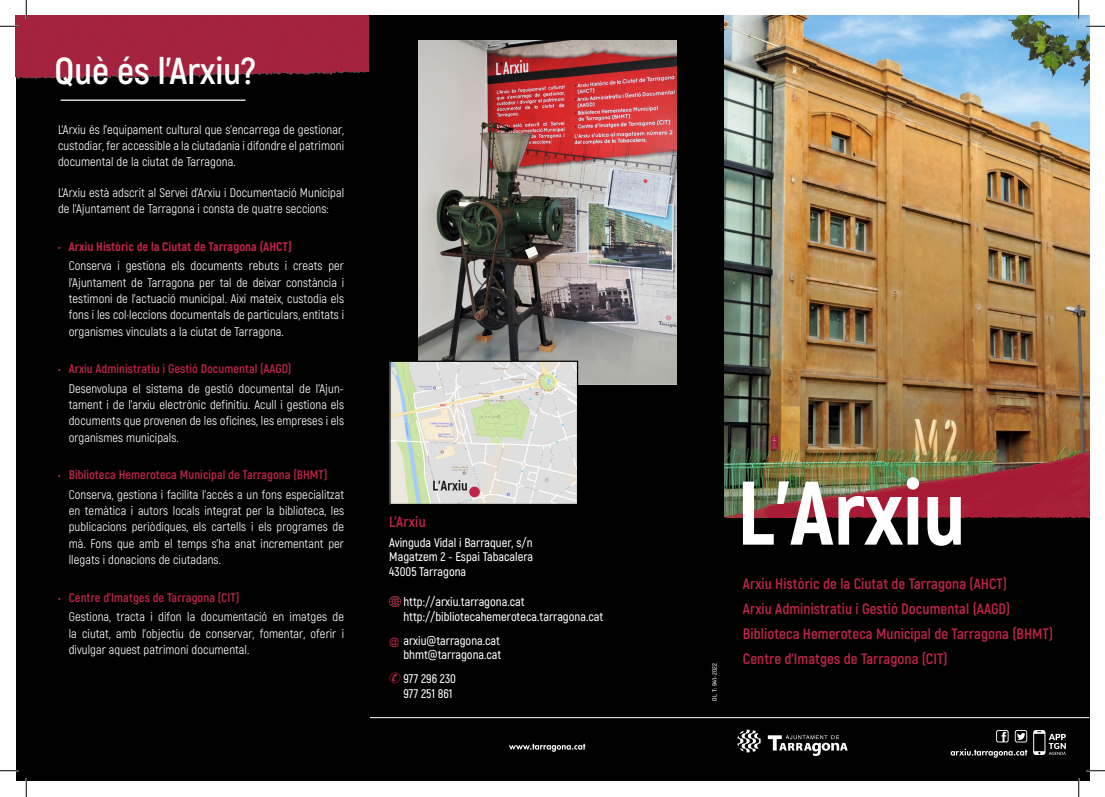
<style>
.page{position:relative;width:1105px;height:797px;background:#fff}
.page>*{position:absolute;margin:0;border:0;box-sizing:border-box;transform-origin:0 0}
.t1{font:700 37.5px "Akrobat";color:#fff}
.t2{font:700 15px "Akrobat";letter-spacing:.005em;color:#c02449}
.Body_Text{font:12.5px/16.2px "Akrobat";letter-spacing:.005em;color:#fff;text-align:justify}
.t3{font:600 12.5px "Akrobat";color:#fff}
.Body_Text-2{font:700 12.5px "Akrobat";letter-spacing:.005em;color:#c02449}
.Body_Text-3{font:800 12.5px "Akrobat";letter-spacing:.005em;color:#c02449}
.t4{font:600 6.25px "Akrobat";letter-spacing:.03em;color:#fff;scale:1.1 1}
.s1{font-weight:700}
.s2{font-family:"Arial";font-weight:400;font-size:10px;color:#c02449}
.s3{color:#c02449}
</style>
<div class="page">
<div style="left:16px;top:16px;width:1073px;height:765px;background:#000001"></div>
<img style="left:724px;top:16px;width:365px;height:426px">
<img style="left:418px;top:40px;width:258px;height:344px">
<img style="left:724px;top:442px;width:365px;height:76px">
<hr style="left:370px;top:717px;width:719px;height:1px;background:#fff">
<svg style="left:768px;top:735px;width:80px;height:21px"></svg>
<svg style="left:737px;top:729px;width:24px;height:23px"></svg>
<svg style="left:509px;top:743px;width:76px;height:8px"></svg>
<svg style="left:389px;top:596px;width:11px;height:11px"></svg>
<hr style="left:61px;top:100px;width:184px;height:1px;background:#fff">
<img style="left:743px;top:477px;width:218px;height:69px">
<img style="left:391px;top:362px;width:185px;height:141px">
<div style="left:389px;top:360px;width:189px;height:145px;border:1px solid #000001"></div>
<div style="left:470px;top:487px;width:9px;height:9px;background:#c02449;border-radius:50%"></div>
<div style="left:469px;top:486px;width:11px;height:11px;border:1px solid #c02449;border-radius:50%"></div>
<svg style="left:433px;top:480px;width:34px;height:10px"></svg>
<img style="left:16px;top:16px;width:352px;height:63px">
<svg style="left:1033px;top:730px;width:33px;height:25px"></svg>
<svg style="left:996px;top:730px;width:12px;height:12px"></svg>
<svg style="left:1015px;top:730px;width:12px;height:12px"></svg>
<svg style="left:950px;top:748px;width:77px;height:9px"></svg>
<svg style="left:0;top:25px;width:19px;height:2px"></svg>
<svg style="left:1086px;top:25px;width:19px;height:2px"></svg>
<svg style="left:0;top:770px;width:19px;height:1px"></svg>
<svg style="left:1086px;top:770px;width:19px;height:1px"></svg>
<svg style="left:25px;top:0;width:2px;height:19px"></svg>
<svg style="left:25px;top:778px;width:2px;height:19px"></svg>
<svg style="left:1078px;top:0;width:1px;height:19px"></svg>
<svg style="left:1078px;top:778px;width:1px;height:19px"></svg>
<p class="t1" style="left:55px;top:48px;width:203px">Què és l’Arxiu?</p>
<p class="Body_Text" style="left:58px;top:121px;width:287px">L’Arxiu és l’equipament cultural que s’encarrega de gestionar, custodiar, fer accessible a la ciutadania i difondre el patrimoni documental de la ciutat de Tarragona.</p>
<p class="Body_Text" style="left:58px;top:184px;width:287px">L’Arxiu està adscrit al Servei d’Arxiu i Documentació Municipal de l’Ajuntament de Tarragona i consta de quatre seccions:</p>
<p class="Body_Text-3" style="left:58px;top:238px;width:235px"><span class="s1">•</span> Arxiu Històric de la Ciutat de Tarragona (AHCT)</p>
<p class="Body_Text" style="left:69px;top:258px;width:277px">Conserva i gestiona els documents rebuts i creats per l’Ajuntament de Tarragona per tal de deixar constància i testimoni de l’actuació municipal. Així mateix, custodia els fons i les col·leccions documentals de particulars, entitats i organismes vinculats a la ciutat de Tarragona.</p>
<p class="Body_Text-2" style="left:58px;top:361px;width:235px">• Arxiu Administratiu i Gestió Documental (AAGD)</p>
<p class="Body_Text" style="left:69px;top:380px;width:277px">Desenvolupa el sistema de gestió documental de l’Ajun&shy;tament i de l’arxiu electrònic definitiu. Acull i gestiona els documents que provenen de les oficines, les empreses i els organismes municipals.</p>
<p class="Body_Text-2" style="left:58px;top:467px;width:271px">• Biblioteca Hemeroteca Municipal de Tarragona (BHMT)</p>
<p class="Body_Text" style="left:69px;top:486px;width:277px">Conserva, gestiona i facilita l’accés a un fons especialitzat en temàtica i autors locals integrat per la biblioteca, les publicacions periòdiques, els cartells i els programes de mà. Fons que amb el temps s’ha anat incrementant per llegats i donacions de ciutadans.</p>
<p class="Body_Text-2" style="left:58px;top:589px;width:183px">• Centre d’Imatges de Tarragona (CIT)</p>
<p class="Body_Text" style="left:69px;top:609px;width:277px">Gestiona, tracta i difon la documentació en imatges de la ciutat, amb l’objectiu de conservar, fomentar, oferir i divulgar aquest patrimoni documental.</p>
<p class="t2" style="left:389px;top:512px;width:38px">L’Arxiu</p>
<p class="t3" style="left:389px;top:535px;width:145px">Avinguda Vidal i Barraquer, s/n</p>
<p class="t3" style="left:389px;top:549px;width:145px">Magatzem 2 - Espai Tabacalera</p>
<p class="t3" style="left:389px;top:564px;width:78px">43005 Tarragona</p>
<p class="t3" style="left:403px;top:594px;width:123px">http://arxiu.tarragona.cat</p>
<p class="t3" style="left:403px;top:609px;width:201px">http://bibliotecahemeroteca.tarragona.cat</p>
<p class="t3" style="left:389px;top:633px;width:112px"><span class="s2">@</span> arxiu@tarragona.cat</p>
<p class="t3" style="left:403px;top:647px;width:99px">bhmt@tarragona.cat</p>
<p class="t3" style="left:389px;top:671px;width:68px"><span class="s3">✆</span> 977 296 230</p>
<p class="t3" style="left:403px;top:686px;width:51px">977 251 861</p>
<p class="t4" style="left:711px;top:700px;width:36px;rotate:-90deg">DL T: 941-2022</p>
<p class="t2" style="left:743px;top:574px;width:266px">Arxiu Històric de la Ciutat de Tarragona (AHCT)</p>
<p class="t2" style="left:743px;top:599px;width:269px">Arxiu Administratiu i Gestió Documental (AAGD)</p>
<p class="t2" style="left:743px;top:624px;width:312px">Biblioteca Hemeroteca Municipal de Tarragona (BHMT)</p>
<p class="t2" style="left:743px;top:649px;width:206px">Centre d’Imatges de Tarragona (CIT)</p>
</div>
